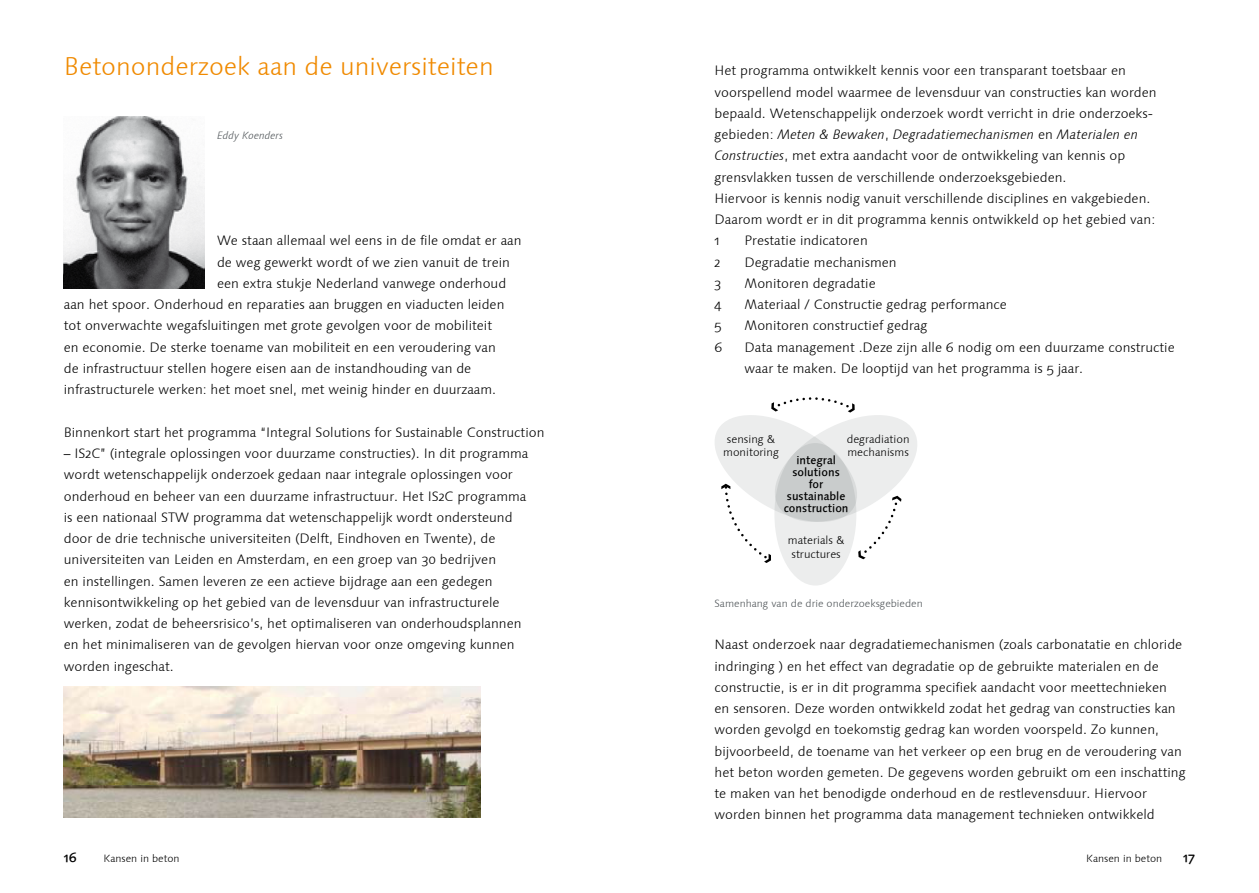
<style>
.page{position:relative;width:1259px;height:893px;background:#fff}
.page>*{position:absolute;margin:0;border:0;box-sizing:border-box;transform-origin:0 0}
.t1{font:300 25.5px "Linotype Syntax";color:#f08a00}
.t2{font:13.5px/21.3px "Linotype Syntax Os F Light";color:#000}
.t3{font:13.5px "Linotype Syntax Os F Light It";color:#000}
.t4{font:13.5px "Linotype Syntax Os F Medium";color:#000}
.t5{font:300 11.25px/13.5px "Linotype Syntax";color:#000;text-align:center}
.t6{font:500 11.25px/12px "Linotype Syntax";color:#000;text-align:center}
.t7{font:10.5px "Linotype Syntax Os F Light";color:#505559}
.t8{font:10.5px "Linotype Syntax Os F Light";color:#000}
.t9{font:10.5px "Linotype Syntax Os F Light It";color:#505559}
.s1{font-family:"Linotype Syntax Os F Light"}
.s2{font-family:"Linotype Syntax Os F Light It"}
</style>
<div class="page">
<div style="left:774px;top:443px;width:82px;height:142px;background:#eceded;border-radius:50%"></div>
<svg style="left:715px;top:397px;width:202px;height:166px"></svg>
<img style="left:64px;top:116px;width:140px;height:173px">
<img style="left:64px;top:686px;width:416px;height:131px">
<h1 class="t1" style="left:64px;top:51px;width:431px">Betononderzoek aan de universiteiten</h1>
<p class="t9" style="left:217px;top:129px;width:68px">Eddy Koenders</p>
<p class="t2" style="left:217px;top:230px;width:306px">We staan allemaal wel eens in de file omdat er aan</p>
<p class="t2" style="left:217px;top:251px;width:294px">de weg gewerkt wordt of we zien vanuit de trein</p>
<p class="t2" style="left:217px;top:273px;width:291px">een extra stukje Nederland vanwege onderhoud</p>
<p class="t2" style="left:64px;top:294px;width:442px">aan het spoor. Onderhoud en reparaties aan bruggen en viaducten leiden</p>
<p class="t2" style="left:64px;top:315px;width:430px">tot onverwachte wegafsluitingen met grote gevolgen voor de mobiliteit</p>
<p class="t2" style="left:64px;top:336px;width:434px">en economie. De sterke toename van mobiliteit en een veroudering van</p>
<p class="t2" style="left:64px;top:358px;width:409px">de infrastructuur stellen hogere eisen aan de instandhouding van de</p>
<p class="t2" style="left:64px;top:379px;width:434px">infrastructurele werken: het moet snel, met weinig hinder en duurzaam.</p>
<p class="t2" style="left:64px;top:422px;width:482px">Binnenkort start het programma “Integral Solutions for Sustainable Construction</p>
<p class="t2" style="left:64px;top:443px;width:466px">– IS2C” (integrale oplossingen voor duurzame constructies). In dit programma wordt wetenschappelijk onderzoek gedaan naar integrale oplossingen voor onderhoud en beheer van een duurzame infrastructuur. Het IS2C programma is een nationaal STW programma dat wetenschappelijk wordt ondersteund door de drie technische universiteiten (Delft, Eindhoven en Twente), de universiteiten van Leiden en Amsterdam, en een groep van 30 bedrijven<br>en instellingen. Samen leveren ze een actieve bijdrage aan een gedegen kennisontwikkeling op het gebied van de levensduur van infrastructurele werken, zodat de beheersrisico’s, het optimaliseren van onderhoudsplannen en het minimaliseren van de gevolgen hiervan voor onze omgeving kunnen worden ingeschat.</p>
<p class="t2" style="left:714px;top:60px;width:443px">Het programma ontwikkelt kennis voor een transparant toetsbaar en voorspellend model waarmee de levensduur van constructies kan worden bepaald. Wetenschappelijk onderzoek wordt verricht in drie onderzoeks-</p>
<p class="t3" style="left:714px;top:126px;width:425px"><span class="s1">gebieden:</span> Meten &amp; Bewaken<span class="s1">,</span> Degradatiemechanismen <span class="s1">en</span> Materialen en</p>
<p class="t2" style="left:714px;top:145px;width:442px"><span class="s2">Constructies</span>, met extra aandacht voor de ontwikkeling van kennis op grensvlakken tussen de verschillende onderzoeksgebieden.<br>Hiervoor is kennis nodig vanuit verschillende disciplines en vakgebieden.<br>Daarom wordt er in dit programma kennis ontwikkeld op het gebied van:<br>1</p>
<p class="t2" style="left:744px;top:230px;width:125px">Prestatie indicatoren</p>
<p class="t2" style="left:714px;top:251px;width:7px">2</p>
<p class="t2" style="left:744px;top:251px;width:154px">Degradatie mechanismen</p>
<p class="t2" style="left:714px;top:273px;width:8px">3</p>
<p class="t2" style="left:744px;top:273px;width:133px">Monitoren degradatie</p>
<p class="t2" style="left:714px;top:294px;width:8px">4</p>
<p class="t2" style="left:744px;top:294px;width:264px">Materiaal / Constructie gedrag performance</p>
<p class="t2" style="left:714px;top:315px;width:9px">5</p>
<p class="t2" style="left:744px;top:315px;width:184px">Monitoren constructief gedrag</p>
<p class="t2" style="left:714px;top:336px;width:9px">6</p>
<p class="t2" style="left:744px;top:336px;width:432px">Data management .Deze zijn alle 6 nodig om een duurzame constructie waar te maken. De looptijd van het programma is 5 jaar.</p>
<p class="t5" style="left:723px;top:432px;width:57px">sensing &amp; monitoring</p>
<p class="t5" style="left:846px;top:432px;width:64px;text-align:left">degradiation mechanisms</p>
<p class="t6" style="left:783px;top:454px;width:66px">integral solutions<br>for sustainable construction</p>
<p class="t5" style="left:788px;top:533px;width:58px">materials &amp; structures</p>
<p class="t7" style="left:714px;top:597px;width:210px">Samenhang van de drie onderzoeksgebieden</p>
<p class="t2" style="left:714px;top:634px;width:472px">Naast onderzoek naar degradatiemechanismen (zoals carbonatatie en chloride indringing ) en het effect van degradatie op de gebruikte materialen en de constructie, is er in dit programma specifiek aandacht voor meettechnieken<br>en sensoren. Deze worden ontwikkeld zodat het gedrag van constructies kan worden gevolgd en toekomstig gedrag kan worden voorspeld. Zo kunnen, bijvoorbeeld, de toename van het verkeer op een brug en de veroudering van het beton worden gemeten. De gegevens worden gebruikt om een inschatting te maken van het benodigde onderhoud en de restlevensduur. Hiervoor worden binnen het programma data management technieken ontwikkeld</p>
<p class="t4" style="left:64px;top:849px;width:14px">16</p>
<p class="t8" style="left:104px;top:852px;width:78px">Kansen in beton</p>
<p class="t8" style="left:1086px;top:852px;width:78px">Kansen in beton</p>
<p class="t4" style="left:1183px;top:849px;width:13px">17</p>
</div>
